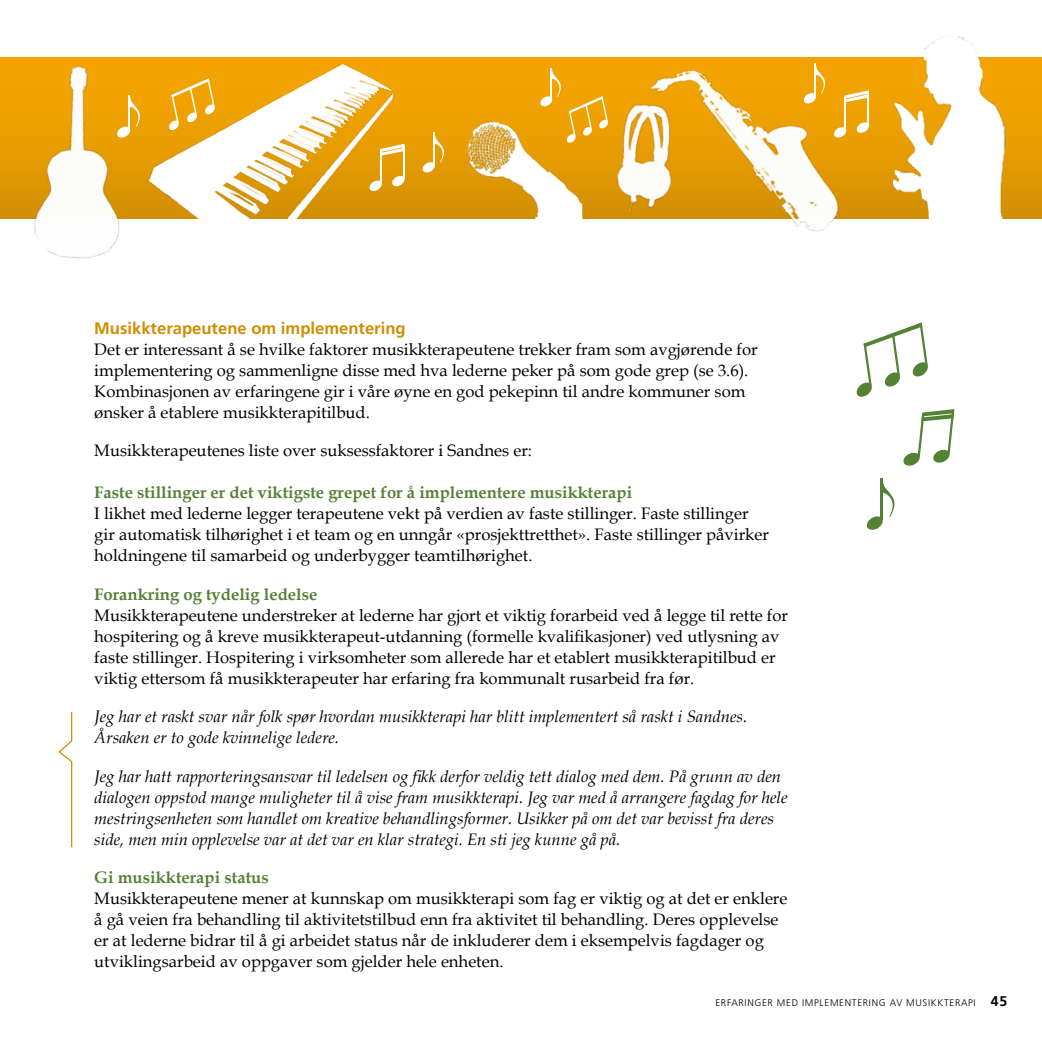
<style>
.page{position:relative;width:1042px;height:1042px;background:#fff}
.page>*{position:absolute;margin:0;border:0;box-sizing:border-box;transform-origin:0 0}
.t1{font:16.62px/21px "Book Antiqua";color:#000}
.t2{font:italic 16.62px/21px "Book Antiqua";color:#000}
.t3{font:700 16.62px "Book Antiqua";color:#548135}
.t4{font:700 16.62px "Frutiger LT";color:#cf8d02}
.t5{font:300 9.62px "Frutiger LT";letter-spacing:.07em;color:#000}
.s1{font-weight:700;font-size:14px}
</style>
<div class="page">
<div style="left:0;top:57px;width:1042px;height:161px;background:linear-gradient(to bottom,#f8a701,#d69304)"></div>
<svg style="left:539px;top:68px;width:70px;height:49px;background:#f1aa17"></svg>
<svg style="left:404px;top:175px;width:1px;height:12px"></svg>
<svg style="left:422px;top:133px;width:22px;height:40px"></svg>
<img style="left:459px;top:117px;width:129px;height:102px">
<img style="left:588px;top:89px;width:34px;height:130px">
<img style="left:186px;top:65px;width:218px;height:153px">
<img style="left:622px;top:57px;width:249px;height:175px">
<img style="left:894px;top:36px;width:121px;height:182px">
<img style="left:0;top:60px;width:186px;height:199px">
<svg style="left:856px;top:322px;width:72px;height:75px"></svg>
<svg style="left:903px;top:409px;width:51px;height:57px"></svg>
<hr style="left:880px;top:478px;width:3px;height:42px;background:#548235">
<svg style="left:866px;top:483px;width:28px;height:47px"></svg>
<svg style="left:58px;top:712px;width:15px;height:136px"></svg>
<p class="t4" style="left:94px;top:318px;width:313px">Musikkterapeutene om implementering</p>
<p class="t1" style="left:94px;top:338px;width:665px">Det er interessant å se hvilke faktorer musikkterapeutene trekker fram som avgjørende for implementering og sammenligne disse med hva lederne peker på som gode grep (se 3.6).<br>Kombinasjonen av erfaringene gir i våre øyne en god pekepinn til andre kommuner som ønsker å etablere musikkterapitilbud.</p>
<p class="t1" style="left:94px;top:440px;width:439px">Musikkterapeutenes liste over suksessfaktorer i Sandnes er:</p>
<p class="t3" style="left:94px;top:481px;width:539px">Faste stillinger er det viktigste grepet for å implementere musikkterapi</p>
<p class="t1" style="left:94px;top:503px;width:676px">I likhet med lederne legger terapeutene vekt på verdien av faste stillinger. Faste stillinger gir automatisk tilhørighet i et team og en unngår «prosjekttretthet». Faste stillinger påvirker holdningene til samarbeid og underbygger teamtilhørighet.</p>
<p class="t3" style="left:94px;top:583px;width:225px">Forankring og tydelig ledelse</p>
<p class="t1" style="left:94px;top:604px;width:695px">Musikkterapeutene understreker at lederne har gjort et viktig forarbeid ved å legge til rette for hospitering og å kreve musikkterapeut-utdanning (formelle kvalifikasjoner) ved utlysning av faste stillinger. Hospitering i virksomheter som allerede har et etablert musikkterapitilbud er viktig ettersom få musikkterapeuter har erfaring fra kommunalt rusarbeid fra før.</p>
<p class="t2" style="left:94px;top:706px;width:654px">Jeg har et raskt svar når folk spør hvordan musikkterapi har blitt implementert så raskt i Sandnes.<br>Årsaken er to gode kvinnelige ledere.</p>
<p class="t2" style="left:94px;top:765px;width:695px">Jeg har hatt rapporteringsansvar til ledelsen og fikk derfor veldig tett dialog med dem. På grunn av den dialogen oppstod mange muligheter til å vise fram musikkterapi. Jeg var med å arrangere fagdag for hele mestringsenheten som handlet om kreative behandlingsformer. Usikker på om det var bevisst fra deres side, men min opplevelse var at det var en klar strategi. En sti jeg kunne gå på.</p>
<p class="t3" style="left:94px;top:866px;width:176px">Gi musikkterapi status</p>
<p class="t1" style="left:94px;top:888px;width:695px">Musikkterapeutene mener at kunnskap om musikkterapi som fag er viktig og at det er enklere å gå veien fra behandling til aktivitetstilbud enn fra aktivitet til behandling. Deres opplevelse er at lederne bidrar til å gi arbeidet status når de inkluderer dem i eksempelvis fagdager og utviklingsarbeid av oppgaver som gjelder hele enheten.</p>
<p class="t5" style="left:715px;top:997px;width:293px">ERFARINGER MED IMPLEMENTERING AV MUSIKKTERAPI <span class="s1">45</span></p>
</div>
